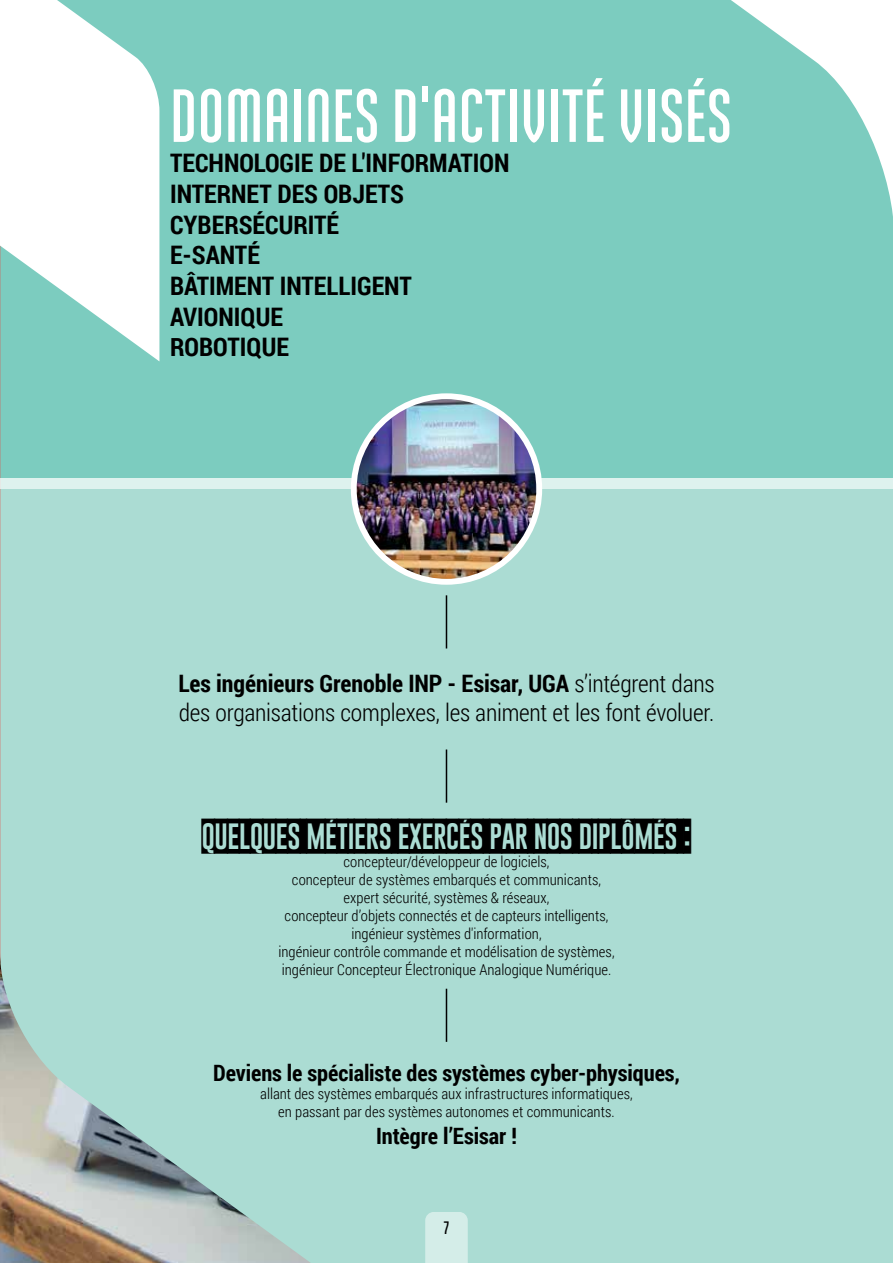
<style>
.page{position:relative;width:893px;height:1263px;background:#fff}
.page>*{position:absolute;margin:0;border:0;box-sizing:border-box;transform-origin:0 0}
.t1{font:700 75px "Ando";color:#fff}
.t2{font:34.5px "Gobold Blocky";letter-spacing:-.03em;color:#000}
.t3{font:700 25.5px/30.6px "Roboto Condensed";color:#000}
.t4{font:300 24px/28.8px "Roboto Condensed";letter-spacing:-.01em;color:#000}
.t5{font:700 22.5px "Roboto Condensed";letter-spacing:-.005em;color:#000}
.t6{font:700 18px "Ando";color:#000}
.t7{font:300 15px/18px "Roboto Condensed";letter-spacing:.005em;color:#000;text-align:center}
.s1{font-weight:700}
</style>
<div class="page">
<div style="left:0;top:0;width:893px;height:489px;background:#7cccbf"></div>
<div style="left:0;top:489px;width:893px;height:774px;background:#abdcd3"></div>
<img style="left:0;top:0;width:1px;height:1263px">
<hr style="left:0;top:638px;width:1px;height:625px;background:#000">
<svg style="left:731px;top:0;width:162px;height:216px"></svg>
<hr style="left:446px;top:595px;width:1px;height:53px;background:#000">
<hr style="left:446px;top:749px;width:1px;height:54px;background:#000">
<hr style="left:446px;top:989px;width:1px;height:53px;background:#000">
<svg style="left:0;top:0;width:159px;height:361px;fill:#fff"></svg>
<img style="left:0;top:952px;width:311px;height:311px">
<div style="left:0;top:478px;width:893px;height:11px;background:#def2ee"></div>
<img style="left:354px;top:396px;width:185px;height:186px;border-radius:93px">
<div style="left:351px;top:393px;width:191px;height:192px;border:6px solid #fff;border-radius:50%"></div>
<div style="left:425px;top:1212px;width:43px;height:51px;background:#d4ede8"></div>
<h1 class="t1" style="left:170px;top:76px;width:564px">DOMAINES D'ACTIVITÉ VISÉS</h1>
<h3 class="t3" style="left:170px;top:147px;width:341px">TECHNOLOGIE DE L'INFORMATION<br>INTERNET DES OBJETS<br>CYBERSÉCURITÉ<br>E-SANTÉ<br>BÂTIMENT INTELLIGENT<br>AVIONIQUE<br>ROBOTIQUE</h3>
<h3 class="t4" style="left:178px;top:668px;width:538px"><span class="s1">Les ingénieurs Grenoble INP - Esisar, UGA</span> s’intégrent dans des organisations complexes, les animent et les font évoluer.</h3>
<h2 class="t2" style="left:202px;top:813px;width:491px">QUELQUES MÉTIERS EXERCÉS PAR NOS DIPLÔMÉS :</h2>
<p class="t7" style="left:278px;top:852px;width:338px">concepteur/développeur de logiciels,<br>concepteur de systèmes embarqués et communicants, expert sécurité, systèmes &amp; réseaux,<br>concepteur d’objets connectés et de capteurs intelligents, ingénieur systèmes d'information,<br>ingénieur contrôle commande et modélisation de systèmes, ingénieur Concepteur Électronique Analogique Numérique.</p>
<h3 class="t5" style="left:213px;top:1057px;width:468px">Deviens le spécialiste des systèmes cyber-physiques,</h3>
<p class="t7" style="left:260px;top:1084px;width:374px">allant des systèmes embarqués aux infrastructures informatiques, en passant par des systèmes autonomes et communicants.</p>
<h3 class="t5" style="left:376px;top:1120px;width:142px">Intègre l’Esisar !</h3>
<p class="t6" style="left:444px;top:1218px;width:7px">7</p>
</div>
